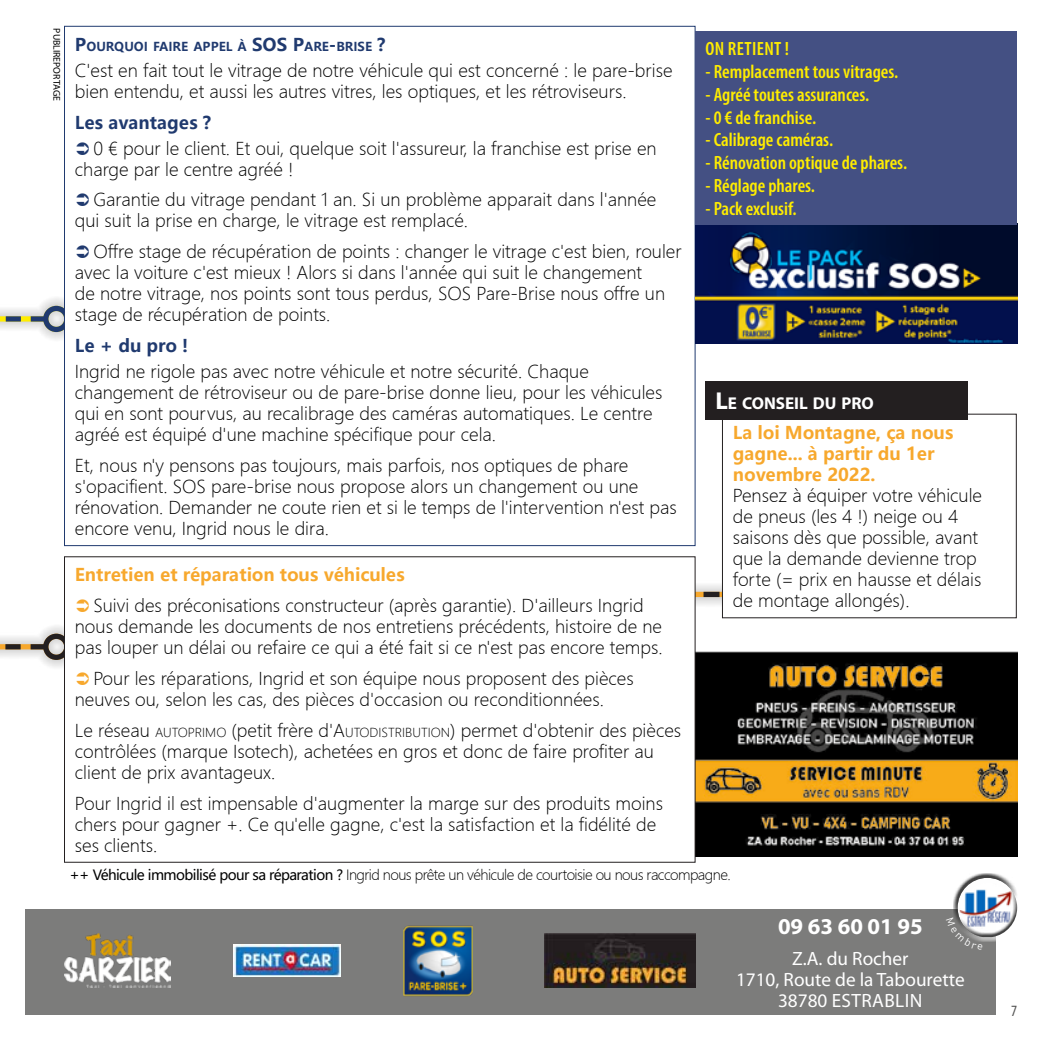
<style>
.page{position:relative;width:1042px;height:1042px;background:#fff}
.page>*{position:absolute;margin:0;border:0;box-sizing:border-box;transform-origin:0 0}
.t1{font:700 22.75px "Myriad Pro";color:#fff}
.t2{font:600 condensed 19.25px "Myriad Pro";color:#ffed00}
.t3{font:19.25px/21px "Myriad Pro";color:#fff;text-align:center}
.t4{font:600 condensed 19.25px "Myriad Pro";letter-spacing:.02em;color:#ffed00}
.t5{font:17.5px/21px "Microsoft Ya Hei UI Light";color:#000}
.t6{font:700 17.5px/21px "Microsoft Ya Hei UI";color:#f7a82d}
.t7{font:700 17.5px "Microsoft Ya Hei UI";color:#203a6f}
.t8{font:700 17.15px "Myriad Pro";color:#fff}
.t9{font:condensed 15.75px "Myriad Pro";color:#525251}
.t10{font:14px "Microsoft Ya Hei UI Light";letter-spacing:-.04em;color:#000}
.t11{font:700 12.25px "Microsoft Ya Hei UI";color:#203a6f}
.t12{font:9.8px "Myriad Pro";color:#000}
.s1{font-size:17.5px}
.s2{font-size:12.25px}
.s3{font-style:inherit}
.s4{font-size:24.5px}
.s5{font-family:"Microsoft Ya Hei UI"}
</style>
<div class="page">
<div style="left:0;top:296px;width:79px;height:45px;background:#929292;opacity:.75"></div>
<svg style="left:0;top:316px;width:43px;height:5px"></svg>
<div style="left:43px;top:306px;width:26px;height:26px;border:5px solid #203a6f;border-radius:50%"></div>
<div style="left:25px;top:909px;width:970px;height:106px;background:#7c7c7b"></div>
<div style="left:587px;top:572px;width:272px;height:45px;background:#929292;opacity:.75"></div>
<svg style="left:695px;top:592px;width:27px;height:5px"></svg>
<div style="left:0;top:624px;width:79px;height:45px;background:#929292;opacity:.75"></div>
<svg style="left:0;top:644px;width:43px;height:5px"></svg>
<div style="left:43px;top:634px;width:26px;height:26px;border:5px solid #231f20;border-radius:50%"></div>
<div style="left:64px;top:26px;width:631px;height:519px;background:#fff"></div>
<img style="left:695px;top:651px;width:322px;height:205px">
<img style="left:695px;top:225px;width:322px;height:118px">
<img style="left:544px;top:933px;width:151px;height:55px">
<div style="left:695px;top:31px;width:322px;height:194px;background:#445083"></div>
<div style="left:722px;top:414px;width:294px;height:204px;background:#fff"></div>
<div style="left:705px;top:381px;width:263px;height:38px;background:#231f20"></div>
<img style="left:403px;top:925px;width:70px;height:72px">
<img style="left:233px;top:945px;width:107px;height:31px">
<img style="left:64px;top:933px;width:106px;height:55px">
<div style="left:952px;top:872px;width:65px;height:51px;background:#fff;opacity:.75"></div>
<div style="left:957px;top:887px;width:65px;height:55px;background:#000;opacity:.75"></div>
<div style="left:64px;top:557px;width:631px;height:305px;background:#fff"></div>
<svg style="left:952px;top:917px;width:30px;height:25px"></svg>
<p class="t12" style="left:63px;top:28px;width:74px;rotate:90deg">publireportage</p>
<p class="t11" style="left:75px;top:38px;width:190px"><span class="s1">P</span>OURQUOI FAIRE APPEL À <span class="s1">SOS</span></p>
<p class="t11" style="left:293px;top:38px;width:94px"><span class="s1">P</span>ARE<span class="s1">-</span>BRISE <span class="s1">?</span></p>
<p class="t5" style="left:75px;top:59px;width:599px">C'est en fait tout le vitrage de notre véhicule qui est concerné : le pare-brise bien entendu, et aussi les autres vitres, les optiques, et les rétroviseurs.</p>
<p class="t7" style="left:75px;top:110px;width:138px">Les avantages ?</p>
<p class="t5" style="left:75px;top:137px;width:583px;text-indent:19px">0 € pour le client. Et oui, quelque soit l'assureur, la franchise est prise en charge par le centre agréé !</p>
<p class="t5" style="left:75px;top:189px;width:583px;text-indent:19px">Garantie du vitrage pendant 1 an. Si un problème apparait dans l'année qui suit la prise en charge, le vitrage est remplacé.</p>
<p class="t5" style="left:75px;top:241px;width:608px;text-indent:19px">Offre stage de récupération de points : changer le vitrage c'est bien, rouler avec la voiture c'est mieux ! Alors si dans l'année qui suit le changement<br>de notre vitrage, nos points sont tous perdus, SOS Pare-Brise nous offre un stage de récupération de points.</p>
<p class="t7" style="left:75px;top:334px;width:115px">Le + du pro !</p>
<p class="t5" style="left:75px;top:361px;width:589px">Ingrid ne rigole pas avec notre véhicule et notre sécurité. Chaque changement de rétroviseur ou de pare-brise donne lieu, pour les véhicules qui en sont pourvus, au recalibrage des caméras automatiques. Le centre agréé est équipé d'une machine spécifique pour cela.</p>
<p class="t5" style="left:75px;top:455px;width:603px">Et, nous n'y pensons pas toujours, mais parfois, nos optiques de phare s'opacifient. SOS pare-brise nous propose alors un changement ou une rénovation. Demander ne coute rien et si le temps de l'intervention n'est pas encore venu, Ingrid nous le dira.</p>
<p class="t6" style="left:75px;top:564px;width:331px">Entretien et réparation tous véhicules</p>
<p class="t5" style="left:75px;top:595px;width:589px;text-align:center">Suivi des préconisations constructeur (après garantie). D'ailleurs Ingrid nous demande les documents de nos entretiens précédents, histoire de ne pas louper un délai ou refaire ce qui a été fait si ce n'est pas encore temps.</p>
<p class="t5" style="left:75px;top:668px;width:560px;text-indent:19px">Pour les réparations, Ingrid et son équipe nous proposent des pièces neuves ou, selon les cas, des pièces d'occasion ou reconditionnées.</p>
<p class="t5" style="left:75px;top:720px;width:608px">Le réseau <span class="s2">AUTOPRIMO</span> (petit frère d'<span class="s3">A</span><span class="s2">UTODISTRIBUTION</span>) permet d'obtenir des pièces contrôlées (marque Isotech), achetées en gros et donc de faire profiter au client de prix avantageux.</p>
<p class="t5" style="left:75px;top:793px;width:590px">Pour Ingrid il est impensable d'augmenter la marge sur des produits moins chers pour gagner +. Ce qu'elle gagne, c'est la satisfaction et la fidélité de ses clients.</p>
<p class="t4" style="left:705px;top:37px;width:85px">ON RETIENT !</p>
<p class="t2" style="left:705px;top:60px;width:194px">- Remplacement tous vitrages.</p>
<p class="t2" style="left:705px;top:83px;width:165px">- Agréé toutes assurances.</p>
<p class="t2" style="left:705px;top:105px;width:112px">- 0 € de franchise.</p>
<p class="t2" style="left:705px;top:128px;width:129px">- Calibrage caméras.</p>
<p class="t2" style="left:705px;top:151px;width:203px">- Rénovation optique de phares.</p>
<p class="t2" style="left:705px;top:174px;width:111px">- Réglage phares.</p>
<p class="t2" style="left:705px;top:196px;width:93px">- Pack exclusif.</p>
<p class="t8" style="left:715px;top:392px;width:160px"><span class="s4">L</span>E CONSEIL DU PRO</p>
<p class="t6" style="left:733px;top:421px;width:222px">La loi Montagne, ça nous gagne... à partir du 1er novembre 2022.</p>
<p class="t5" style="left:733px;top:484px;width:251px">Pensez à équiper votre véhicule de pneus (les 4 !) neige ou 4 saisons dès que possible, avant que la demande devienne trop forte (= prix en hausse et délais de montage allongés).</p>
<p class="t10" style="left:69px;top:866px;width:663px"><span class="s5">++ Véhicule immobilisé pour sa réparation ?</span> Ingrid nous prête un véhicule de courtoisie ou nous raccompagne.</p>
<h1 class="t1" style="left:778px;top:912px;width:146px">09 63 60 01 95</h1>
<p class="t3" style="left:736px;top:948px;width:230px">Z.A. du Rocher<br>1710, Route de la Tabourette<br>38780 ESTRABLIN</p>
<p class="t9" style="left:1011px;top:1001px;width:8px">7</p>
</div>
